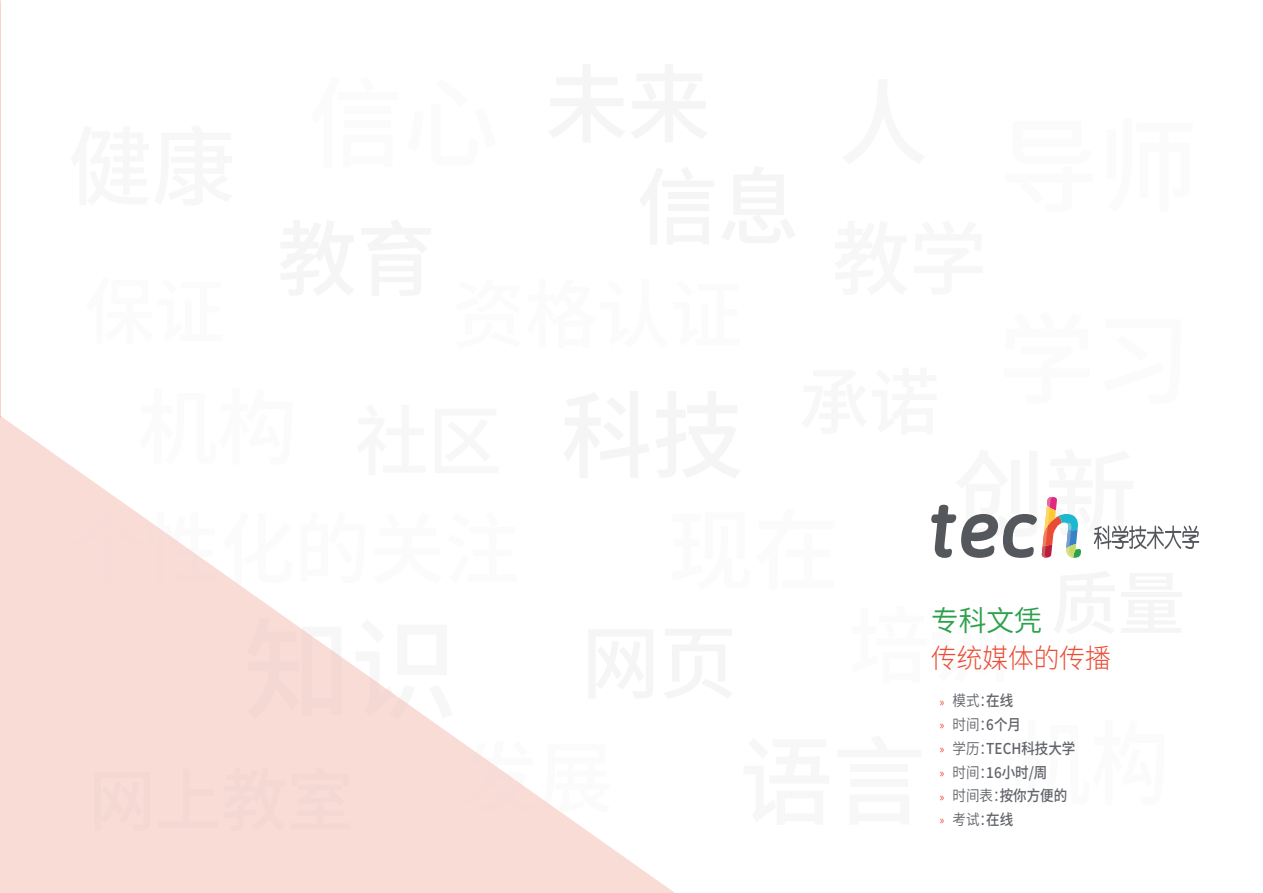
<style>
.page{position:relative;width:1263px;height:893px;background:#fff}
.page>*{position:absolute;margin:0;border:0;box-sizing:border-box;transform-origin:0 0}
.t1{font:28.5px "Source Han Sans CN";color:#2ca14b}
.t2{font:300 27px "Source Han Sans CN";color:#e94d35;scale:.95 1}
.t3{font:500 15px/23.7px "Source Han Sans CN";color:#61646a;scale:.9 1}
.s1{font-family:"Myriad Pro";font-weight:400;font-size:12px;color:#e94d35}
.s2{font-weight:400}
</style>
<div class="page">
<svg style="left:0;top:416px;width:675px;height:477px;fill:#fadcd7"></svg>
<div style="left:344px;top:120px;width:47px;height:8px;background:#fbfbfb"></div>
<div style="left:344px;top:106px;width:47px;height:8px;background:#fbfbfb"></div>
<div style="left:668px;top:205px;width:40px;height:6px;background:#f5f5f5"></div>
<div style="left:668px;top:193px;width:40px;height:6px;background:#f5f5f5"></div>
<div style="left:1107px;top:130px;width:8px;height:49px;background:#fbfbfb"></div>
<svg style="left:139px;top:416px;width:153px;height:49px"></svg>
<svg style="left:655px;top:416px;width:20px;height:62px"></svg>
<svg style="left:563px;top:416px;width:86px;height:62px"></svg>
<svg style="left:435px;top:416px;width:63px;height:57px"></svg>
<svg style="left:356px;top:416px;width:69px;height:59px"></svg>
<svg style="left:373px;top:512px;width:144px;height:72px"></svg>
<svg style="left:301px;top:512px;width:64px;height:71px"></svg>
<svg style="left:222px;top:512px;width:70px;height:72px"></svg>
<svg style="left:72px;top:512px;width:144px;height:72px"></svg>
<div style="left:104px;top:536px;width:7px;height:48px;background:#f6dbd7"></div>
<svg style="left:356px;top:619px;width:97px;height:100px"></svg>
<svg style="left:247px;top:617px;width:95px;height:102px;background:#f7ded9"></svg>
<svg style="left:671px;top:512px;width:4px;height:78px"></svg>
<div style="left:1121px;top:592px;width:60px;height:5px;background:#f5f5f5"></div>
<svg style="left:464px;top:740px;width:146px;height:73px"></svg>
<svg style="left:663px;top:629px;width:12px;height:70px"></svg>
<svg style="left:588px;top:629px;width:65px;height:70px"></svg>
<div style="left:996px;top:608px;width:8px;height:74px;background:#fbfbfb"></div>
<div style="left:980px;top:613px;width:7px;height:59px;background:#fbfbfb"></div>
<div style="left:291px;top:767px;width:59px;height:62px;background:#f7dad5"></div>
<div style="left:158px;top:768px;width:127px;height:63px;background:#fadcd7"></div>
<div style="left:95px;top:772px;width:55px;height:59px;background:#f4d8d3"></div>
<div style="left:851px;top:764px;width:57px;height:8px;background:#f7f7f7"></div>
<div style="left:851px;top:779px;width:57px;height:7px;background:#f7f7f7"></div>
<svg style="left:931px;top:496px;width:268px;height:62px"></svg>
<h1 class="t1" style="left:931px;top:604px;width:112px">专科文凭</h1>
<h2 class="t2" style="left:931px;top:643px;width:191px">传统媒体的传播</h2>
<p class="t3" style="left:940px;top:689px;width:152px"><span class="s1">»</span> <span class="s2">模式：</span>在线<br><span class="s1">»</span> <span class="s2">时间：</span>6个月<br><span class="s1">»</span> <span class="s2">学历：</span>TECH科技大学<span class="s1">»</span> <span class="s2">时间：</span>16小时/周<br><span class="s1">»</span> <span class="s2">时间表：</span>按你方便的<span class="s1">»</span> <span class="s2">考试：</span>在线</p>
</div>
